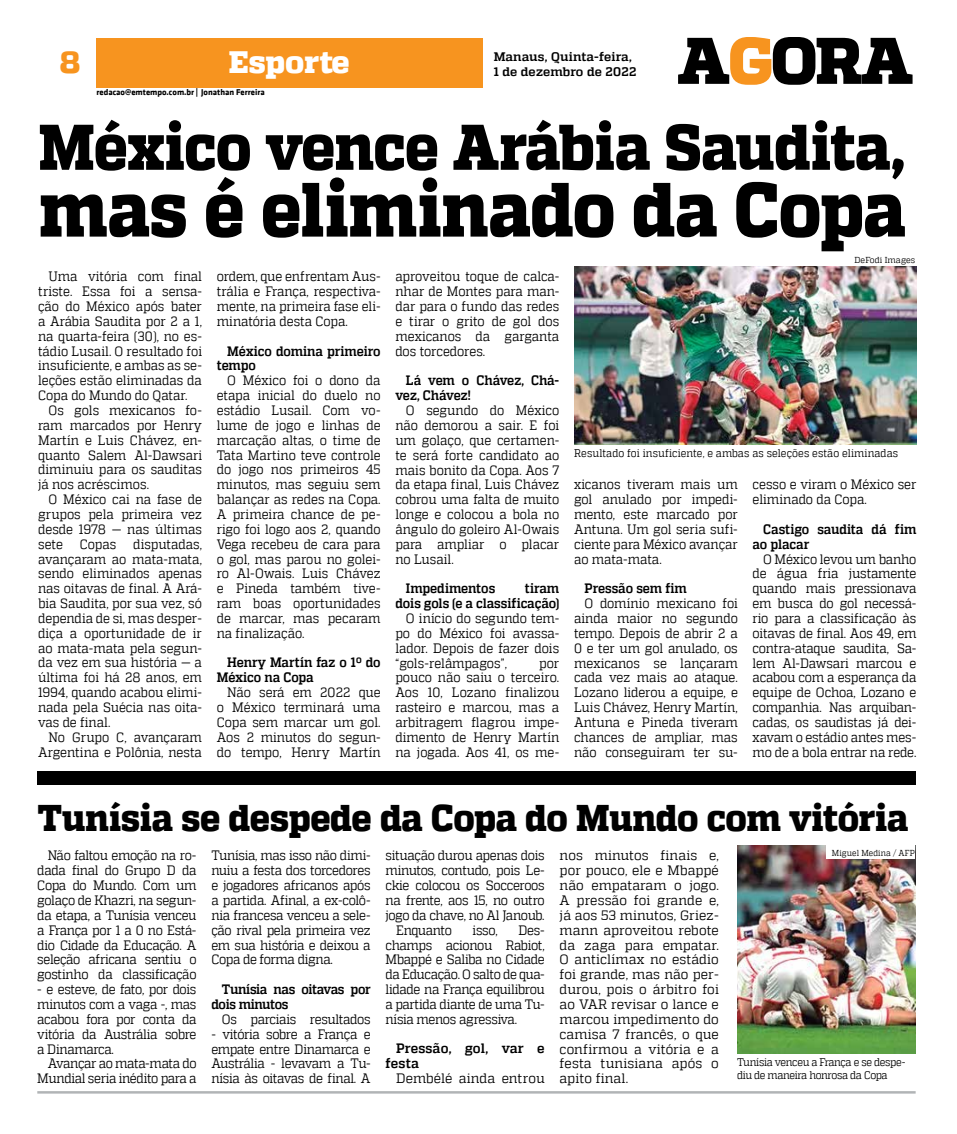
<style>
.page{position:relative;width:957px;height:1134px;background:#fff}
.page>*{position:absolute;margin:0;border:0;box-sizing:border-box;transform-origin:0 0}
.t1{font:800 76.75px "MW Quadon";letter-spacing:-.015em;color:#000;scale:.9 1}
.t2{font:800 64.38px "MW Quadon";letter-spacing:-.015em;color:#000;scale:.9 1}
.t3{font:800 37.12px "MW Quadon";letter-spacing:-.015em;color:#000;scale:.93 1}
.t4{font:800 30.88px "MW Quadon";color:#fff}
.t5{font:800 30.88px "MW Quadon";color:#f7941f}
.t6{font:13.62px/14.9px "MW Quadon";letter-spacing:-.01em;color:#000;text-align:justify;scale:.9 1}
.t7{font:13.62px/14.9px "MW Quadon";letter-spacing:-.01em;color:#000;text-align:justify;scale:.95 1}
.t8{font:700 13.62px/14.9px "MW Quadon";letter-spacing:-.005em;color:#000;scale:.9 1}
.t9{font:13.62px/14.9px "MW Quadon";letter-spacing:-.03em;color:#000;text-align:right;scale:.9 1}
.t10{font:700 13.62px/14.9px "MW Quadon";letter-spacing:-.025em;color:#000;scale:.9 1}
.t11{font:700 13.62px/14.9px "MW Quadon";letter-spacing:-.005em;color:#000;scale:.95 1}
.t12{font:700 12.38px "MW Quadon";letter-spacing:.01em;color:#000}
.t13{font:11.12px "MW Quadon";letter-spacing:.01em;color:#000;scale:.9 1}
.t14{font:11.12px/13.4px "MW Quadon";letter-spacing:-.035em;color:#000;scale:.9 1}
.t15{font:700 8.62px "MW Klavika Bd";color:#000}
.t16{font:8.62px "MW Quadon";letter-spacing:.015em;color:#000;scale:.9 1}
.t17{font:8.62px "MW Quadon";letter-spacing:.015em;color:#000;scale:.95 1}
</style>
<div class="page">
<div style="left:97px;top:38px;width:386px;height:49px;background:#f7941f"></div>
<svg style="left:678px;top:38px;width:234px;height:47px"></svg>
<hr style="left:37px;top:1091px;width:878px;height:2px;background:#b1b4b6">
<img style="left:574px;top:267px;width:342px;height:178px">
<div style="left:37px;top:771px;width:878px;height:14px;background:#000"></div>
<img style="left:737px;top:846px;width:178px;height:207px">
<div style="left:826px;top:846px;width:89px;height:13px;background:#fff"></div>
<h3 class="t5" style="left:60px;top:44px;width:22px">8</h3>
<h3 class="t4" style="left:229px;top:44px;width:122px">Esporte</h3>
<p class="t15" style="left:97px;top:86px;width:170px">redacao@emtempo.com.br | Jonathan Ferreira</p>
<p class="t12" style="left:494px;top:49px;width:139px">Manaus, Quinta-feira,</p>
<p class="t12" style="left:494px;top:64px;width:144px">1 de dezembro de 2022</p>
<h2 class="t2" style="left:39px;top:109px;width:964px">México vence Arábia Saudita,</h2>
<h1 class="t1" style="left:39px;top:165px;width:965px">mas é eliminado da Copa</h1>
<p class="t17" style="left:854px;top:255px;width:66px">DeFodi Images</p>
<p class="t6" style="left:38px;top:269px;width:184px;text-indent:11px">Uma vitória com final triste. Essa foi a sensa&shy;ção do México após bater a Arábia Saudita por 2 a 1, na quarta-feira (30), no es&shy;tádio Lusail. O resultado foi insuficiente, e ambas as se&shy;leções estão eliminadas da Copa do Mundo do Qatar.</p>
<p class="t6" style="left:38px;top:403px;width:184px;text-indent:11px">Os gols mexicanos fo&shy;ram marcados por Henry Martín e Luis Chávez, en&shy;quanto Salem Al-Dawsari diminuiu para os sauditas já nos acréscimos.</p>
<p class="t6" style="left:38px;top:492px;width:184px;text-indent:11px">O México cai na fase de grupos pela primeira vez desde 1978 — nas últimas sete Copas disputadas, avançaram ao mata-mata, sendo eliminados apenas nas oitavas de final. A Ará&shy;bia Saudita, por sua vez, só dependia de si, mas desper&shy;diça a oportunidade de ir ao mata-mata pela segun&shy;da vez em sua história — a última foi há 28 anos, em 1994, quando acabou elimi&shy;nada pela Suécia nas oita&shy;vas de final.</p>
<p class="t6" style="left:38px;top:729px;width:184px;text-align:right">No Grupo C, avançaram<br>Argentina e Polônia, nesta</p>
<p class="t6" style="left:217px;top:269px;width:184px">ordem, que enfrentam Aus&shy;trália e França, respectiva&shy;mente, na primeira fase eli&shy;minatória desta Copa.</p>
<p class="t8" style="left:217px;top:344px;width:184px;text-indent:11px">México domina primeiro tempo</p>
<p class="t6" style="left:217px;top:373px;width:184px;text-indent:11px">O México foi o dono da etapa inicial do duelo no estádio Lusail. Com vo&shy;lume de jogo e linhas de marcação altas, o time de Tata Martino teve controle do jogo nos primeiros 45 minutos, mas seguiu sem balançar as redes na Copa.<br>A primeira chance de pe&shy;rigo foi logo aos 2, quando Vega recebeu de cara para o gol, mas parou no golei&shy;ro Al-Owais. Luis Chávez e Pineda também tive&shy;ram boas oportunidades de marcar, mas pecaram na finalização.</p>
<p class="t8" style="left:217px;top:655px;width:184px;text-indent:11px">Henry Martín faz o 1º do<br>México na Copa</p>
<p class="t6" style="left:217px;top:685px;width:184px;text-indent:11px">Não será em 2022 que o México terminará uma Copa sem marcar um gol.<br>Aos 2 minutos do segun&shy;do tempo, Henry Martín</p>
<p class="t6" style="left:395px;top:269px;width:184px">aproveitou toque de calca&shy;nhar de Montes para man&shy;dar para o fundo das redes e tirar o grito de gol dos mexicanos da garganta dos torcedores.</p>
<p class="t8" style="left:395px;top:373px;width:184px;text-indent:11px">Lá vem o Chávez, Chá&shy;vez, Chávez!</p>
<p class="t6" style="left:395px;top:403px;width:184px;text-indent:11px">O segundo do México não demorou a sair. E foi um golaço, que certamen&shy;te será forte candidato ao mais bonito da Copa. Aos 7 da etapa final, Luis Chávez cobrou uma falta de muito longe e colocou a bola no ângulo do goleiro Al-Owais para ampliar o placar no Lusail.</p>
<p class="t8" style="left:406px;top:581px;width:101px">Impedimentos</p>
<p class="t8" style="left:395px;top:581px;width:184px;text-align:right">tiram<br>dois gols (e a classificação)</p>
<p class="t6" style="left:395px;top:611px;width:184px;text-indent:11px">O início do segundo tem&shy;po do México foi avassa&shy;lador. Depois de fazer dois “gols-relâmpagos”,</p>
<p class="t6" style="left:395px;top:655px;width:184px;text-indent:144px">por pouco não saiu o terceiro.<br>Aos 10, Lozano finalizou rasteiro e marcou, mas a arbitragem flagrou impe&shy;dimento de Henry Martín na jogada. Aos 41, os me-</p>
<p class="t13" style="left:574px;top:446px;width:361px">Resultado foi insuficiente, e ambas as seleções estão eliminadas</p>
<p class="t6" style="left:574px;top:477px;width:184px">xicanos tiveram mais um gol anulado por impedi&shy;mento, este marcado por Antuna. Um gol seria sufi&shy;ciente para México avançar ao mata-mata.</p>
<p class="t8" style="left:584px;top:581px;width:115px">Pressão sem fim</p>
<p class="t6" style="left:574px;top:596px;width:184px;text-indent:11px">O domínio mexicano foi ainda maior no segundo tempo. Depois de abrir 2 a 0 e ter um gol anulado, os mexicanos se lançaram cada vez mais ao ataque.<br>Lozano liderou a equipe, e Luis Chávez, Henry Martín, Antuna e Pineda tiveram chances de ampliar, mas não conseguiram ter su-</p>
<p class="t6" style="left:752px;top:477px;width:184px">cesso e viram o México ser eliminado da Copa.</p>
<p class="t8" style="left:752px;top:522px;width:184px;text-indent:11px">Castigo saudita dá fim ao placar</p>
<p class="t6" style="left:752px;top:551px;width:184px;text-indent:11px">O México levou um banho de água fria justamente quando mais pressionava em busca do gol necessá&shy;rio para a classificação às oitavas de final. Aos 49, em contra-ataque saudita, Sa&shy;lem Al-Dawsari marcou e acabou com a esperança da equipe de Ochoa, Lozano e companhia. Nas arquiban&shy;cadas, os saudistas já dei&shy;xavam o estádio antes mes&shy;mo de a bola entrar na rede.</p>
<h3 class="t3" style="left:38px;top:796px;width:937px">Tunísia se despede da Copa do Mundo com vitória</h3>
<p class="t6" style="left:37px;top:848px;width:178px;text-indent:11px">Não faltou emoção na ro&shy;dada final do Grupo D da Copa do Mundo. Com um golaço de Khazri, na segun&shy;da etapa, a Tunísia venceu a França por 1 a 0 no Está&shy;dio Cidade da Educação. A seleção africana sentiu o gostinho da classificação</p>
<p class="t6" style="left:37px;top:982px;width:178px">- e esteve, de fato, por dois minutos com a vaga -, mas acabou fora por conta da vitória da Austrália sobre a Dinamarca.</p>
<p class="t9" style="left:37px;top:1056px;width:178px">Avançar ao mata-mata do<br>Mundial seria inédito para a</p>
<p class="t16" style="left:832px;top:848px;width:94px">Miguel Medina / AFP</p>
<p class="t6" style="left:211px;top:848px;width:178px">Tunísia, mas isso não dimi&shy;nuiu a festa dos torcedores e jogadores africanos após a partida. Afinal, a ex-colô&shy;nia francesa venceu a sele&shy;ção rival pela primeira vez em sua história e deixou a Copa de forma digna.</p>
<p class="t10" style="left:211px;top:982px;width:178px;text-indent:11px">Tunísia nas oitavas por dois minutos</p>
<p class="t9" style="left:222px;top:1011px;width:167px">Os parciais resultados</p>
<p class="t6" style="left:211px;top:1026px;width:178px">- vitória sobre a França e empate entre Dinamarca e Austrália - levavam a Tu&shy;nísia às oitavas de final. A</p>
<p class="t9" style="left:385px;top:848px;width:178px">situação durou apenas dois</p>
<p class="t6" style="left:385px;top:863px;width:178px">minutos, contudo, pois Le-</p>
<p class="t6" style="left:385px;top:878px;width:178px">ckie colocou os Socceroos</p>
<p class="t9" style="left:385px;top:893px;width:178px">na frente, aos 15, no outro</p>
<p class="t9" style="left:385px;top:908px;width:178px">jogo da chave, no Al Janoub.</p>
<p class="t9" style="left:396px;top:922px;width:64px">Enquanto</p>
<p class="t6" style="left:472px;top:922px;width:29px">isso,</p>
<p class="t7" style="left:559px;top:848px;width:169px">nos minutos finais e, por pouco, ele e Mbappé não empataram o jogo.<br>A pressão foi grande e, já aos 53 minutos, Griez&shy;mann aproveitou rebote da zaga para empatar.<br>O anticlímax no estádio foi grande, mas não per&shy;durou, pois o árbitro foi ao VAR revisar o lance e marcou impedimento do camisa 7 francês, o que confirmou a vitória e a festa tunisiana após o apito final.</p>
<p class="t6" style="left:385px;top:922px;width:178px;text-indent:133px">Des&shy;champs acionou Rabiot, Mbappé e Saliba no Cidade da Educação. O salto de qua&shy;lidade na França equilibrou a partida diante de uma Tu&shy;nísia menos agressiva.</p>
<p class="t11" style="left:385px;top:1041px;width:169px;text-indent:11px">Pressão, gol, var e festa</p>
<p class="t7" style="left:396px;top:1071px;width:158px">Dembélé ainda entrou</p>
<p class="t14" style="left:737px;top:1055px;width:189px">Tunísia venceu a França e se despe&shy;diu de maneira honrosa da Copa</p>
</div>
